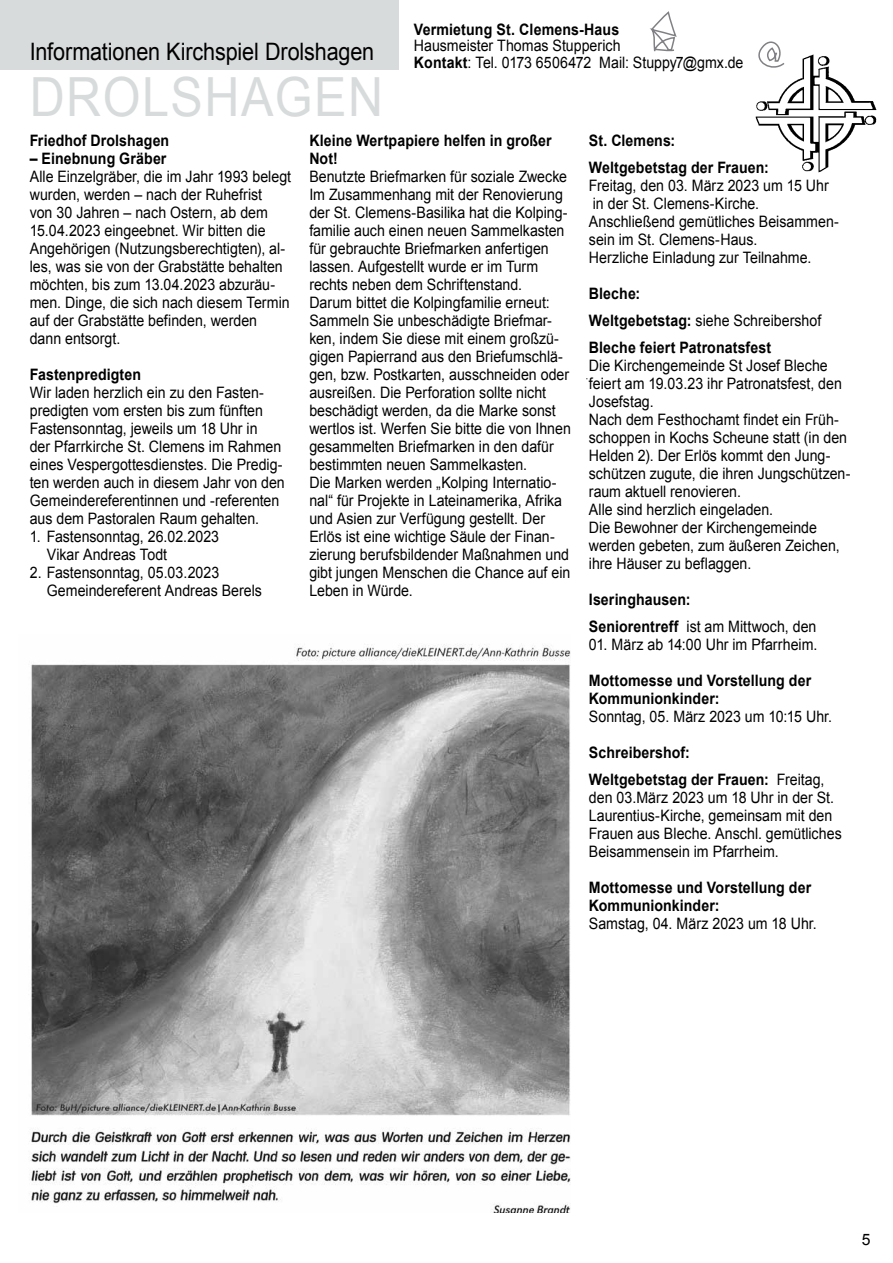
<style>
.page{position:relative;width:893px;height:1263px;background:#fff}
.page>*{position:absolute;margin:0;border:0;box-sizing:border-box;transform-origin:0 0}
.t1{font:54px "Arial";letter-spacing:.03em;color:#d8dbdc;scale:.9 1}
.t2{font:24px "Arial";letter-spacing:-.005em;color:#000;scale:.9 1}
.t3{font:15.75px/18px "Arial";color:#000;scale:.9 1}
.t4{font:700 15.75px/27px "Arial";letter-spacing:.005em;color:#000;scale:.9 1}
.t5{font:15.75px "Arial";color:#000}
.s1{font-weight:700}
.s2{font-weight:400}
</style>
<div class="page">
<img style="left:30px;top:644px;width:540px;height:568px">
<div style="left:0;top:0;width:399px;height:69px;background:#d8dbdc"></div>
<svg style="left:650px;top:11px;width:27px;height:41px"></svg>
<svg style="left:758px;top:41px;width:23px;height:13px"></svg>
<img style="left:755px;top:54px;width:121px;height:118px">
<h2 class="t2" style="left:30px;top:36px;width:384px">Informationen Kirchspiel Drolshagen</h2>
<h1 class="t1" style="left:30px;top:62px;width:394px">DROLSHAGEN</h1>
<p class="t4" style="left:414px;top:16px;width:230px">Vermietung St. Clemens-Haus</p>
<p class="t3" style="left:414px;top:37px;width:368px;line-height:16.5px">Hausmeister Thomas Stupperich<br><span class="s1">Kontakt</span>: Tel. 0173 6506472 Mail: Stuppy7@gmx.de</p>
<p class="t4" style="left:30px;top:128px;width:157px">Friedhof Drolshagen</p>
<p class="t4" style="left:30px;top:146px;width:153px">– Einebnung Gräber</p>
<p class="t3" style="left:30px;top:168px;width:292px">Alle Einzelgräber, die im Jahr 1993 belegt wurden, werden – nach der Ruhefrist<br>von 30 Jahren – nach Ostern, ab dem 15.04.2023 eingeebnet. Wir bitten die Angehörigen (Nutzungsberechtigten), al&shy;les, was sie von der Grabstätte behalten möchten, bis zum 13.04.2023 abzuräu&shy;men. Dinge, die sich nach diesem Termin auf der Grabstätte befinden, werden dann entsorgt.</p>
<p class="t4" style="left:30px;top:362px;width:125px">Fastenpredigten</p>
<p class="t3" style="left:30px;top:384px;width:285px">Wir laden herzlich ein zu den Fasten&shy;predigten vom ersten bis zum fünften Fastensonntag, jeweils um 18 Uhr in<br>der Pfarrkirche St. Clemens im Rahmen eines Vespergottesdienstes. Die Predig&shy;ten werden auch in diesem Jahr von den Gemeindereferentinnen und -referenten aus dem Pastoralen Raum gehalten.</p>
<p class="t3" style="left:47px;top:528px;width:193px;text-indent:-17px">1. Fastensonntag, 26.02.2023<br>Vikar Andreas Todt</p>
<p class="t3" style="left:47px;top:564px;width:241px;text-indent:-17px">2. Fastensonntag, 05.03.2023<br>Gemeindereferent Andreas Berels</p>
<p class="t4" style="left:309px;top:132px;width:271px;line-height:18px">Kleine Wertpapiere helfen in großer<br>Not!</p>
<p class="t3" style="left:309px;top:168px;width:292px">Benutzte Briefmarken für soziale Zwecke Im Zusammenhang mit der Renovierung der St. Clemens-Basilika hat die Kolping&shy;familie auch einen neuen Sammelkasten für gebrauchte Briefmarken anfertigen lassen. Aufgestellt wurde er im Turm rechts neben dem Schriftenstand.<br>Darum bittet die Kolpingfamilie erneut:<br>Sammeln Sie unbeschädigte Briefmar&shy;ken, indem Sie diese mit einem großzü&shy;gigen Papierrand aus den Briefumschlä&shy;gen, bzw. Postkarten, ausschneiden oder ausreißen. Die Perforation sollte nicht beschädigt werden, da die Marke sonst wertlos ist. Werfen Sie bitte die von Ihnen gesammelten Briefmarken in den dafür bestimmten neuen Sammelkasten.<br>Die Marken werden „Kolping Internatio&shy;nal“ für Projekte in Lateinamerika, Afrika und Asien zur Verfügung gestellt. Der Erlös ist eine wichtige Säule der Finan&shy;zierung berufsbildender Maßnahmen und gibt jungen Menschen die Chance auf ein Leben in Würde.</p>
<p class="t4" style="left:589px;top:128px;width:202px">St. Clemens:<br>Weltgebetstag der Frauen:</p>
<p class="t3" style="left:589px;top:177px;width:279px">Freitag, den 03. März 2023 um 15 Uhr in der St. Clemens-Kirche.<br>Anschließend gemütliches Beisammen&shy;sein im St. Clemens-Haus.<br>Herzliche Einladung zur Teilnahme.</p>
<p class="t4" style="left:589px;top:281px;width:260px">Bleche:<br>Weltgebetstag: <span class="s2">siehe Schreibershof<br></span>Bleche feiert Patronatsfest</p>
<p class="t3" style="left:589px;top:357px;width:292px">Die Kirchengemeinde St Josef Bleche feiert am 19.03.23 ihr Patronatsfest, den Josefstag.<br>Nach dem Festhochamt findet ein Früh&shy;schoppen in Kochs Scheune statt (in den Helden 2). Der Erlös kommt den Jung&shy;schützen zugute, die ihren Jungschützen&shy;raum aktuell renovieren.<br>Alle sind herzlich eingeladen.<br>Die Bewohner der Kirchengemeinde werden gebeten, zum äußeren Zeichen, ihre Häuser zu beflaggen.</p>
<p class="t4" style="left:589px;top:587px;width:254px">Iseringhausen:<br>Seniorentreff <span class="s2">ist am Mittwoch, den</span></p>
<p class="t3" style="left:589px;top:636px;width:255px">01. März ab 14:00 Uhr im Pfarrheim.</p>
<p class="t4" style="left:589px;top:672px;width:249px;line-height:18px">Mottomesse und Vorstellung der<br>Kommunionkinder:</p>
<p class="t3" style="left:589px;top:708px;width:272px">Sonntag, 05. März 2023 um 10:15 Uhr.</p>
<p class="t4" style="left:589px;top:740px;width:263px">Schreibershof:<br>Weltgebetstag der Frauen: <span class="s2">Freitag,</span></p>
<p class="t3" style="left:589px;top:789px;width:282px">den 03.März 2023 um 18 Uhr in der St.<br>Laurentius-Kirche, gemeinsam mit den Frauen aus Bleche. Anschl. gemütliches Beisammensein im Pfarrheim.</p>
<p class="t4" style="left:589px;top:879px;width:249px;line-height:18px">Mottomesse und Vorstellung der<br>Kommunionkinder:</p>
<p class="t3" style="left:589px;top:915px;width:255px">Samstag, 04. März 2023 um 18 Uhr.</p>
<p class="t5" style="left:862px;top:1229px;width:10px">5</p>
</div>
